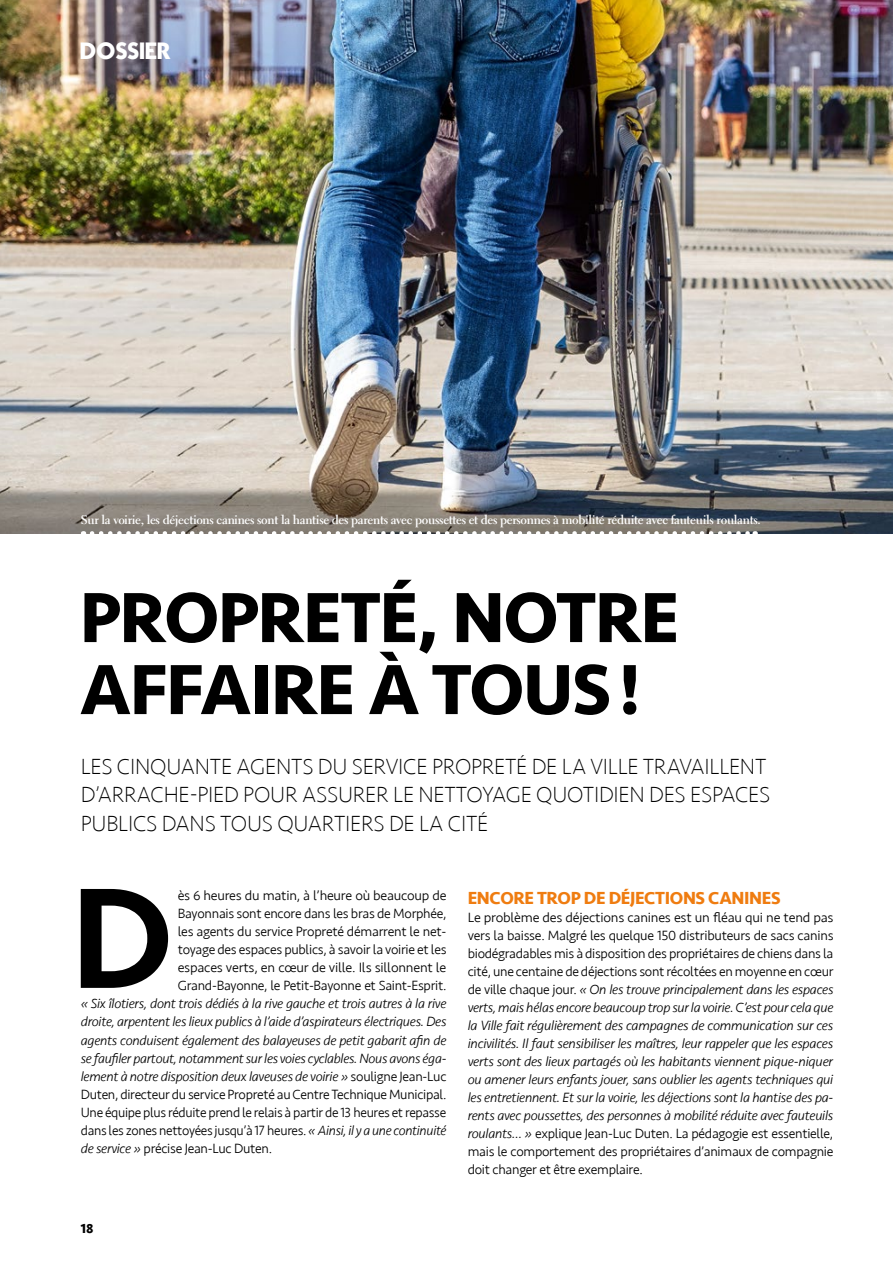
<style>
.page{position:relative;width:893px;height:1263px;background:#fff}
.page>*{position:absolute;margin:0;border:0;box-sizing:border-box;transform-origin:0 0}
.t1{font:500 148.5px "Seravek";color:#000}
.t2{font:700 73.5px/72px "Seravek";letter-spacing:-.02em;color:#000}
.t3{font:24px "Typo Graphica";letter-spacing:.04em;color:#fff}
.t4{font:200 22.5px/28.5px "Seravek";letter-spacing:-.01em;color:#000}
.TEXTE_Article{font:700 18px "Seravek";letter-spacing:-.02em;color:#ef7c10}
.TEXTE_Article-2{font:italic 300 13.8px/18px "Seravek";letter-spacing:-.02em;color:#000;text-align:justify}
.TEXTE_Article-3{font:300 13.8px "Seravek";letter-spacing:-.02em;color:#000}
.t5{font:700 13.5px "Seravek";color:#000}
.t6{font:700 12.6px "Electra LH";letter-spacing:-.025em;color:#fff}
.s1{font-style:normal}
.s2{font-style:italic}
</style>
<div class="page">
<img style="left:0;top:0;width:893px;height:534px">
<svg style="left:92px;top:531px;width:664px;height:3px"></svg>
<p class="t3" style="left:81px;top:35px;width:92px">DOSSIER</p>
<p class="t6" style="left:81px;top:512px;width:681px">Sur la voirie, les déjections canines sont la hantise des parents avec poussettes et des personnes à mobilité réduite avec fauteuils roulants.</p>
<p class="t2" style="left:80px;top:580px;width:601px">PROPRETÉ, NOTRE<br>AFFAIRE À TOUS!</p>
<p class="t4" style="left:81px;top:752px;width:691px">LES CINQUANTE AGENTS DU SERVICE PROPRETÉ DE LA VILLE TRAVAILLENT<br>D’ARRACHE-PIED POUR ASSURER LE NETTOYAGE QUOTIDIEN DES ESPACES<br>PUBLICS DANS TOUS QUARTIERS DE LA CITÉ</p>
<p class="t1" style="left:70px;top:846px;width:104px">D</p>
<p class="TEXTE_Article-3" style="left:178px;top:888px;width:270px">ès 6 heures du matin, à l’heure où beaucoup de</p>
<p class="TEXTE_Article-3" style="left:178px;top:906px;width:270px">Bayonnais sont encore dans les bras de Morphée,</p>
<p class="TEXTE_Article-3" style="left:178px;top:924px;width:270px">les agents du service Propreté démarrent le net-</p>
<p class="TEXTE_Article-3" style="left:178px;top:942px;width:270px">toyage des espaces publics, à savoir la voirie et les</p>
<p class="TEXTE_Article-3" style="left:178px;top:960px;width:270px">espaces verts, en cœur de ville. Ils sillonnent le</p>
<p class="TEXTE_Article-3" style="left:178px;top:978px;width:270px">Grand-Bayonne, le Petit-Bayonne et Saint-Esprit.</p>
<p class="TEXTE_Article-2" style="left:81px;top:995px;width:367px">« Six îlotiers, dont trois dédiés à la rive gauche et trois autres à la rive</p>
<p class="TEXTE_Article-2" style="left:81px;top:1013px;width:367px">droite, arpentent les lieux publics à l’aide d’aspirateurs électriques. Des</p>
<p class="TEXTE_Article-2" style="left:81px;top:1031px;width:367px">agents conduisent également des balayeuses de petit gabarit afin de</p>
<p class="TEXTE_Article-2" style="left:81px;top:1049px;width:367px">se faufiler partout, notamment sur les voies cyclables. Nous avons éga-</p>
<p class="TEXTE_Article-2" style="left:81px;top:1067px;width:367px">lement à notre disposition deux laveuses de voirie » <span class="s1">souligne Jean-Luc</span></p>
<p class="TEXTE_Article-3" style="left:81px;top:1086px;width:367px">Duten, directeur du service Propreté au Centre Technique Municipal.</p>
<p class="TEXTE_Article-3" style="left:81px;top:1104px;width:367px">Une équipe plus réduite prend le relais à partir de 13 heures et repasse</p>
<p class="TEXTE_Article-3" style="left:81px;top:1122px;width:367px">dans les zones nettoyées jusqu’à 17 heures. <span class="s2">« Ainsi, il y a une continuité</span></p>
<p class="TEXTE_Article-3" style="left:81px;top:1140px;width:193px"><span class="s2">de service »</span> précise Jean-Luc Duten.</p>
<p class="t5" style="left:81px;top:1218px;width:14px">18</p>
<p class="TEXTE_Article" style="left:468px;top:884px;width:314px">ENCORE TROP DE DÉJECTIONS CANINES</p>
<p class="TEXTE_Article-2" style="left:468px;top:909px;width:367px"><span class="s1">Le problème des déjections canines est un fléau qui ne tend pas vers la baisse. Malgré les quelque 150 distributeurs de sacs canins biodégradables mis à disposition des propriétaires de chiens dans la cité, une centaine de déjections sont récoltées en moyenne en cœur de ville chaque jour.</span> « On les trouve principalement dans les espaces verts, mais hélas encore beaucoup trop sur la voirie. C’est pour cela que la Ville fait régulièrement des campagnes de communication sur ces incivilités. Il faut sensibiliser les maîtres, leur rappeler que les espaces verts sont des lieux partagés où les habitants viennent pique-niquer ou amener leurs enfants jouer, sans oublier les agents techniques qui les entretiennent. Et sur la voirie, les déjections sont la hantise des pa&shy;rents avec poussettes, des personnes à mobilité réduite avec fauteuils roulants… » <span class="s1">explique Jean-Luc Duten. La pédagogie est essentielle, mais le comportement des propriétaires d’animaux de compagnie doit changer et être exemplaire.</span></p>
</div>
